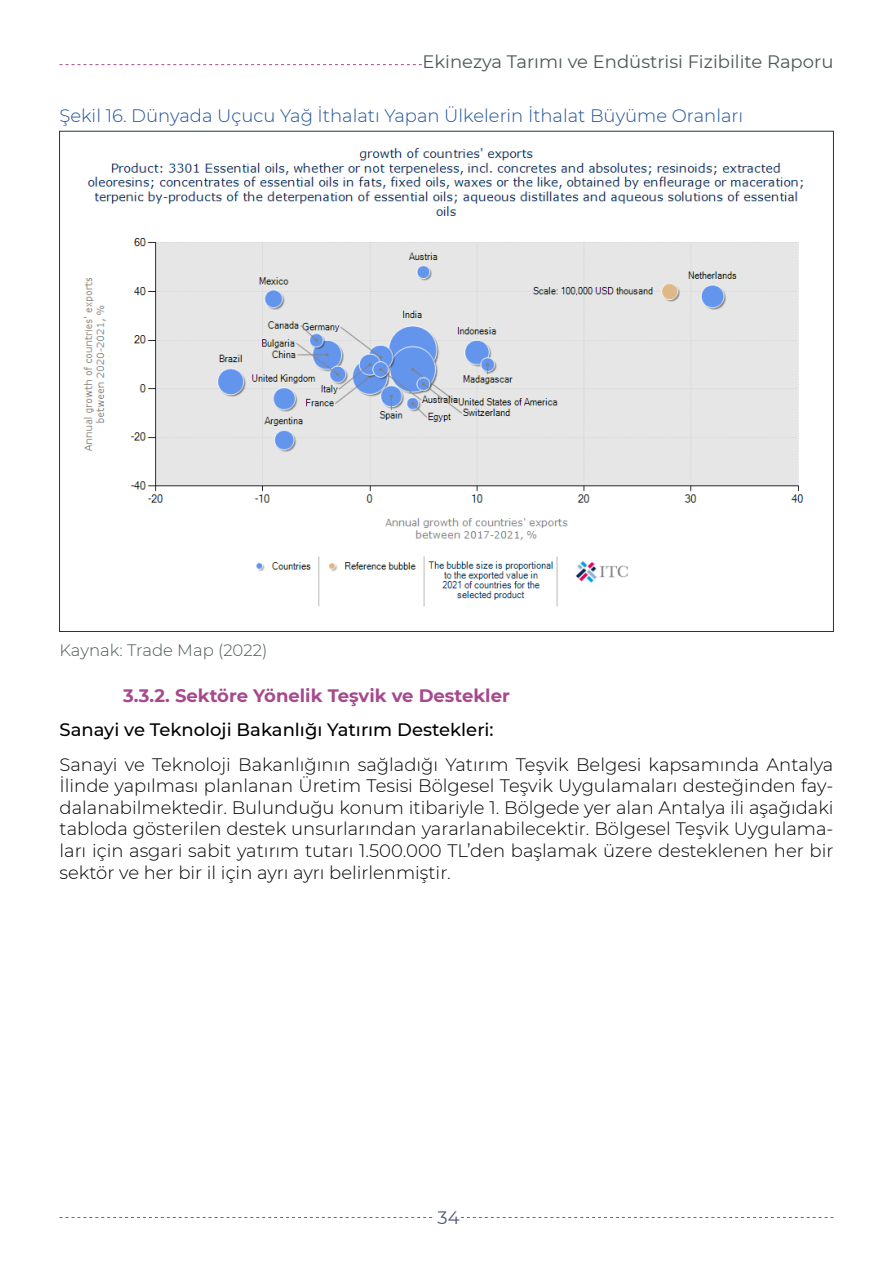
<style>
.page{position:relative;width:893px;height:1263px;background:#fff}
.page>*{position:absolute;margin:0;border:0;box-sizing:border-box;transform-origin:0 0}
.t1{font:300 18px/21.6px "Montserrat";color:#000;text-align:justify}
.t2{font:300 18px "Montserrat";color:#1f5199}
.t3{font:500 18px "Montserrat";color:#000}
.t4{font:18px "Montserrat";color:#4c5958}
.t5{font:700 18px "Montserrat";color:#a6498d}
.t6{font:18px "Montserrat";color:#4c5973}
.t7{font:300 16.5px "Montserrat";color:#4c5958}
</style>
<div class="page">
<svg style="left:60px;top:64px;width:362px;height:1px"></svg>
<svg style="left:60px;top:1217px;width:372px;height:1px"></svg>
<svg style="left:461px;top:1217px;width:372px;height:1px"></svg>
<img style="left:83px;top:148px;width:720px;height:459px">
<p class="t4" style="left:422px;top:50px;width:412px">Ekinezya Tarımı ve Endüstrisi Fizibilite Raporu</p>
<p class="t2" style="left:60px;top:103px;width:685px">Şekil 16. Dünyada Uçucu Yağ İthalatı Yapan Ülkelerin İthalat Büyüme Oranları</p>
<p class="t7" style="left:60px;top:639px;width:209px">Kaynak: Trade Map (2022)</p>
<p class="t5" style="left:123px;top:682px;width:388px">3.3.2. Sektöre Yönelik Teşvik ve Destekler</p>
<p class="t3" style="left:60px;top:717px;width:436px">Sanayi ve Teknoloji Bakanlığı Yatırım Destekleri:</p>
<p class="t1" style="left:60px;top:753px;width:775px">Sanayi ve Teknoloji Bakanlığının sağladığı Yatırım Teşvik Belgesi kapsamında Antalya İlinde yapılması planlanan Üretim Tesisi Bölgesel Teşvik Uygulamaları desteğinden fay&shy;dalanabilmektedir. Bulunduğu konum itibariyle 1. Bölgede yer alan Antalya ili aşağıdaki tabloda gösterilen destek unsurlarından yararlanabilecektir. Bölgesel Teşvik Uygulama&shy;ları için asgari sabit yatırım tutarı 1.500.000 TL’den başlamak üzere desteklenen her bir sektör ve her bir il için ayrı ayrı belirlenmiştir.</p>
<p class="t6" style="left:438px;top:1205px;width:24px">34</p>
</div>
